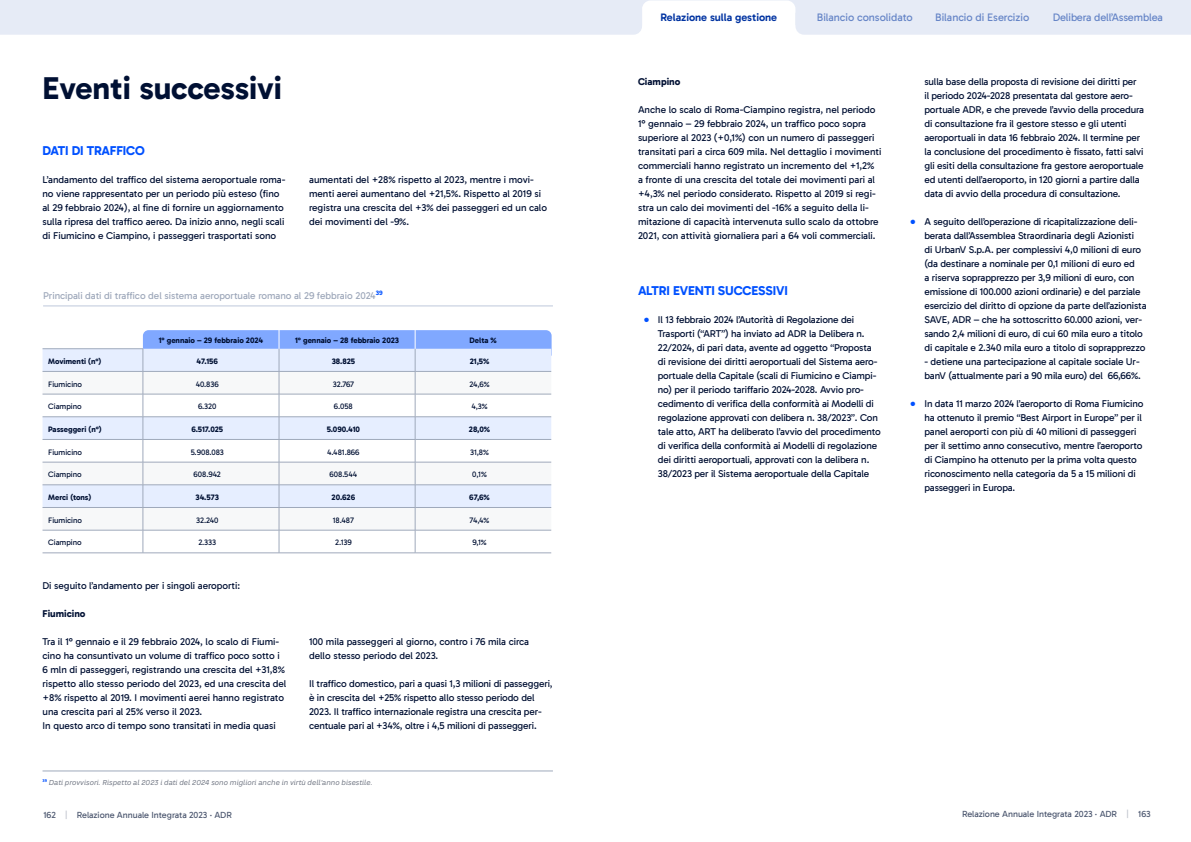
<style>
.page{position:relative;width:1191px;height:842px;background:#fff}
.page>*{position:absolute;margin:0;border:0;box-sizing:border-box;transform-origin:0 0}
.t1{font:700 32px "Gabarito";letter-spacing:-.005em;color:#001033}
.t2{font:700 13px "Gabarito";letter-spacing:-.01em;color:#0051ff}
.t3{font:11px "Gabarito";letter-spacing:-.005em;color:#6685c7}
.t4{font:600 11px "Gabarito";letter-spacing:-.005em;color:#0033a1}
.t5{font:10px/14px "Gabarito";letter-spacing:-.01em;color:#001033}
.t6{font:10px "Gabarito";letter-spacing:-.005em;color:#9fa9bb}
.t7{font:700 10px "Gabarito";color:#001033}
.t8{font:9px "Gabarito";color:#4d5870}
.t9{font:8px "Gabarito";color:#001033}
.t10{font:700 8px "Gabarito";color:#001033}
.t11{font:italic 7px "CA Saygon Text";letter-spacing:.005em;color:#6e7481}
.s1{font-family:"Chalkboard";font-weight:700;color:#0051ff}
.s2{color:#bfc3cc}
</style>
<div class="page">
<svg style="left:0;top:0;width:1191px;height:35px;background:#e9edf7"></svg>
<hr style="left:43px;top:306px;width:510px;height:1px;background:#bec8db">
<hr style="left:43px;top:553px;width:100px;height:1px;background:#9fa9bb">
<hr style="left:143px;top:553px;width:136px;height:1px;background:#9fa9bb">
<hr style="left:279px;top:553px;width:136px;height:1px;background:#9fa9bb">
<hr style="left:415px;top:553px;width:136px;height:1px;background:#9fa9bb">
<svg style="left:43px;top:330px;width:508px;height:223px"></svg>
<hr style="left:43px;top:771px;width:510px;height:1px;background:#9fa9bb">
<h1 class="t1" style="left:43px;top:67px;width:241px">Eventi successivi</h1>
<h2 class="t2" style="left:43px;top:142px;width:104px">DATI DI TRAFFICO</h2>
<p class="t5" style="left:43px;top:172px;width:244px">L’andamento del traffico del sistema aeroportuale roma&shy;no viene rappresentato per un periodo più esteso (fino al 29 febbraio 2024), al fine di fornire un aggiornamento sulla ripresa del traffico aereo. Da inizio anno, negli scali di Fiumicino e Ciampino, i passeggeri trasportati sono</p>
<p class="t5" style="left:309px;top:172px;width:239px">aumentati del +28% rispetto al 2023, mentre i movi&shy;menti aerei aumentano del +21,5%. Rispetto al 2019 si registra una crescita del +3% dei passeggeri ed un calo dei movimenti del -9%.</p>
<p class="t6" style="left:43px;top:289px;width:341px">Principali dati di traffico del sistema aeroportuale romano al 29 febbraio 2024<sup>39</sup></p>
<p class="t10" style="left:159px;top:335px;width:106px">1° gennaio – 29 febbraio 2024</p>
<p class="t10" style="left:295px;top:335px;width:106px">1° gennaio – 28 febbraio 2023</p>
<p class="t10" style="left:469px;top:335px;width:29px">Delta %</p>
<p class="t10" style="left:48px;top:356px;width:55px">Movimenti (n°)</p>
<p class="t10" style="left:196px;top:356px;width:23px">47.156</p>
<p class="t10" style="left:332px;top:356px;width:25px">38.825</p>
<p class="t10" style="left:470px;top:356px;width:21px">21,5%</p>
<p class="t9" style="left:48px;top:379px;width:35px">Fiumicino</p>
<p class="t9" style="left:196px;top:379px;width:24px">40.836</p>
<p class="t9" style="left:333px;top:379px;width:23px">32.767</p>
<p class="t9" style="left:469px;top:379px;width:21px">24,6%</p>
<p class="t9" style="left:48px;top:401px;width:35px">Ciampino</p>
<p class="t9" style="left:198px;top:401px;width:20px">6.320</p>
<p class="t9" style="left:334px;top:401px;width:20px">6.058</p>
<p class="t9" style="left:471px;top:401px;width:18px">4,3%</p>
<p class="t10" style="left:48px;top:424px;width:55px">Passeggeri (n°)</p>
<p class="t10" style="left:191px;top:424px;width:33px">6.517.025</p>
<p class="t10" style="left:327px;top:424px;width:35px">5.090.410</p>
<p class="t10" style="left:469px;top:424px;width:23px">28,0%</p>
<p class="t9" style="left:48px;top:447px;width:35px">Fiumicino</p>
<p class="t9" style="left:191px;top:447px;width:35px">5.908.083</p>
<p class="t9" style="left:327px;top:447px;width:34px">4.481.866</p>
<p class="t9" style="left:470px;top:447px;width:20px">31,8%</p>
<p class="t9" style="left:48px;top:470px;width:35px">Ciampino</p>
<p class="t9" style="left:194px;top:470px;width:29px">608.942</p>
<p class="t9" style="left:330px;top:470px;width:29px">608.544</p>
<p class="t9" style="left:472px;top:470px;width:16px">0,1%</p>
<p class="t10" style="left:48px;top:492px;width:45px">Merci (tons)</p>
<p class="t10" style="left:196px;top:492px;width:25px">34.573</p>
<p class="t10" style="left:331px;top:492px;width:25px">20.626</p>
<p class="t10" style="left:469px;top:492px;width:22px">67,6%</p>
<p class="t9" style="left:48px;top:515px;width:35px">Fiumicino</p>
<p class="t9" style="left:196px;top:515px;width:24px">32.240</p>
<p class="t9" style="left:333px;top:515px;width:23px">18.487</p>
<p class="t9" style="left:469px;top:515px;width:21px">74,4%</p>
<p class="t9" style="left:48px;top:538px;width:35px">Ciampino</p>
<p class="t9" style="left:198px;top:538px;width:19px">2.333</p>
<p class="t9" style="left:335px;top:538px;width:18px">2.139</p>
<p class="t9" style="left:472px;top:538px;width:16px">9,1%</p>
<p class="t5" style="left:43px;top:578px;width:199px">Di seguito l’andamento per i singoli aeroporti:</p>
<p class="t7" style="left:43px;top:607px;width:44px">Fiumicino</p>
<p class="t5" style="left:43px;top:634px;width:245px">Tra il 1° gennaio e il 29 febbraio 2024, lo scalo di Fiumi&shy;cino ha consuntivato un volume di traffico poco sotto i 6 mln di passeggeri, registrando una crescita del +31,8% rispetto allo stesso periodo del 2023, ed una crescita del +8% rispetto al 2019. I movimenti aerei hanno registrato una crescita pari al 25% verso il 2023.<br>In questo arco di tempo sono transitati in media quasi</p>
<p class="t5" style="left:309px;top:634px;width:221px">100 mila passeggeri al giorno, contro i 76 mila circa dello stesso periodo del 2023.</p>
<p class="t5" style="left:309px;top:676px;width:245px">Il traffico domestico, pari a quasi 1,3 milioni di passeggeri, è in crescita del +25% rispetto allo stesso periodo del 2023. Il traffico internazionale registra una crescita per&shy;centuale pari al +34%, oltre i 4,5 milioni di passeggeri.</p>
<p class="t11" style="left:43px;top:777px;width:331px"><sup>39</sup> Dati provvisori. Rispetto al 2023 i dati del 2024 sono migliori anche in virtù dell’anno bisestile.</p>
<p class="t4" style="left:660px;top:10px;width:118px">Relazione sulla gestione</p>
<p class="t3" style="left:816px;top:10px;width:97px">Bilancio consolidato</p>
<p class="t3" style="left:935px;top:10px;width:96px">Bilancio di Esercizio</p>
<p class="t3" style="left:1052px;top:10px;width:112px">Delibera dell’Assemblea</p>
<p class="t7" style="left:638px;top:75px;width:44px">Ciampino</p>
<p class="t5" style="left:638px;top:102px;width:245px">Anche lo scalo di Roma-Ciampino registra, nel periodo 1° gennaio – 29 febbraio 2024, un traffico poco sopra superiore al 2023 (+0,1%) con un numero di passeggeri transitati pari a circa 609 mila. Nel dettaglio i movimenti commerciali hanno registrato un incremento del +1,2% a fronte di una crescita del totale dei movimenti pari al +4,3% nel periodo considerato. Rispetto al 2019 si regi&shy;stra un calo dei movimenti del -16% a seguito della li&shy;mitazione di capacità intervenuta sullo scalo da ottobre 2021, con attività giornaliera pari a 64 voli commerciali.</p>
<h2 class="t2" style="left:638px;top:282px;width:151px">ALTRI EVENTI SUCCESSIVI</h2>
<p class="t5" style="left:658px;top:312px;width:224px;text-indent:-14px"><span class="s1">•</span> Il 13 febbraio 2024 l’Autorità di Regolazione dei Trasporti (“ART”) ha inviato ad ADR la Delibera n.<br>22/2024, di pari data, avente ad oggetto “Proposta di revisione dei diritti aeroportuali del Sistema aero&shy;portuale della Capitale (scali di Fiumicino e Ciampi&shy;no) per il periodo tariffario 2024-2028. Avvio pro&shy;cedimento di verifica della conformità ai Modelli di regolazione approvati con delibera n. 38/2023”. Con tale atto, ART ha deliberato l’avvio del procedimento di verifica della conformità ai Modelli di regolazione dei diritti aeroportuali, approvati con la delibera n.<br>38/2023 per il Sistema aeroportuale della Capitale</p>
<p class="t5" style="left:924px;top:74px;width:221px">sulla base della proposta di revisione dei diritti per<br>il periodo 2024-2028 presentata dal gestore aero&shy;portuale ADR, e che prevede l’avvio della procedura di consultazione fra il gestore stesso e gli utenti aeroportuali in data 16 febbraio 2024. Il termine per la conclusione del procedimento è fissato, fatti salvi gli esiti della consultazione fra gestore aeroportuale ed utenti dell’aeroporto, in 120 giorni a partire dalla data di avvio della procedura di consultazione.</p>
<p class="t5" style="left:924px;top:214px;width:224px;text-indent:-14px"><span class="s1">•</span> A seguito dell’operazione di ricapitalizzazione deli&shy;berata dall’Assemblea Straordinaria degli Azionisti<br>di UrbanV S.p.A. per complessivi 4,0 milioni di euro (da destinare a nominale per 0,1 milioni di euro ed<br>a riserva soprapprezzo per 3,9 milioni di euro, con emissione di 100.000 azioni ordinarie) e del parziale esercizio del diritto di opzione da parte dell’azionista SAVE, ADR – che ha sottoscritto 60.000 azioni, ver&shy;sando 2,4 milioni di euro, di cui 60 mila euro a titolo di capitale e 2.340 mila euro a titolo di soprapprezzo</p>
<p class="t5" style="left:924px;top:354px;width:218px">- detiene una partecipazione al capitale sociale Ur&shy;banV (attualmente pari a 90 mila euro) del 66,66%.</p>
<p class="t5" style="left:924px;top:396px;width:220px;text-indent:-14px"><span class="s1">•</span> In data 11 marzo 2024 l’aeroporto di Roma Fiumicino ha ottenuto il premio “Best Airport in Europe” per il panel aeroporti con più di 40 milioni di passeggeri per il settimo anno consecutivo, mentre l’aeroporto di Ciampino ha ottenuto per la prima volta questo riconoscimento nella categoria da 5 a 15 milioni di passeggeri in Europa.</p>
<p class="t8" style="left:43px;top:810px;width:190px">162 <span class="s2">|</span> Relazione Annuale Integrata 2023 · ADR</p>
<p class="t8" style="left:962px;top:809px;width:190px">Relazione Annuale Integrata 2023 · ADR <span class="s2">|</span> 163</p>
</div>
